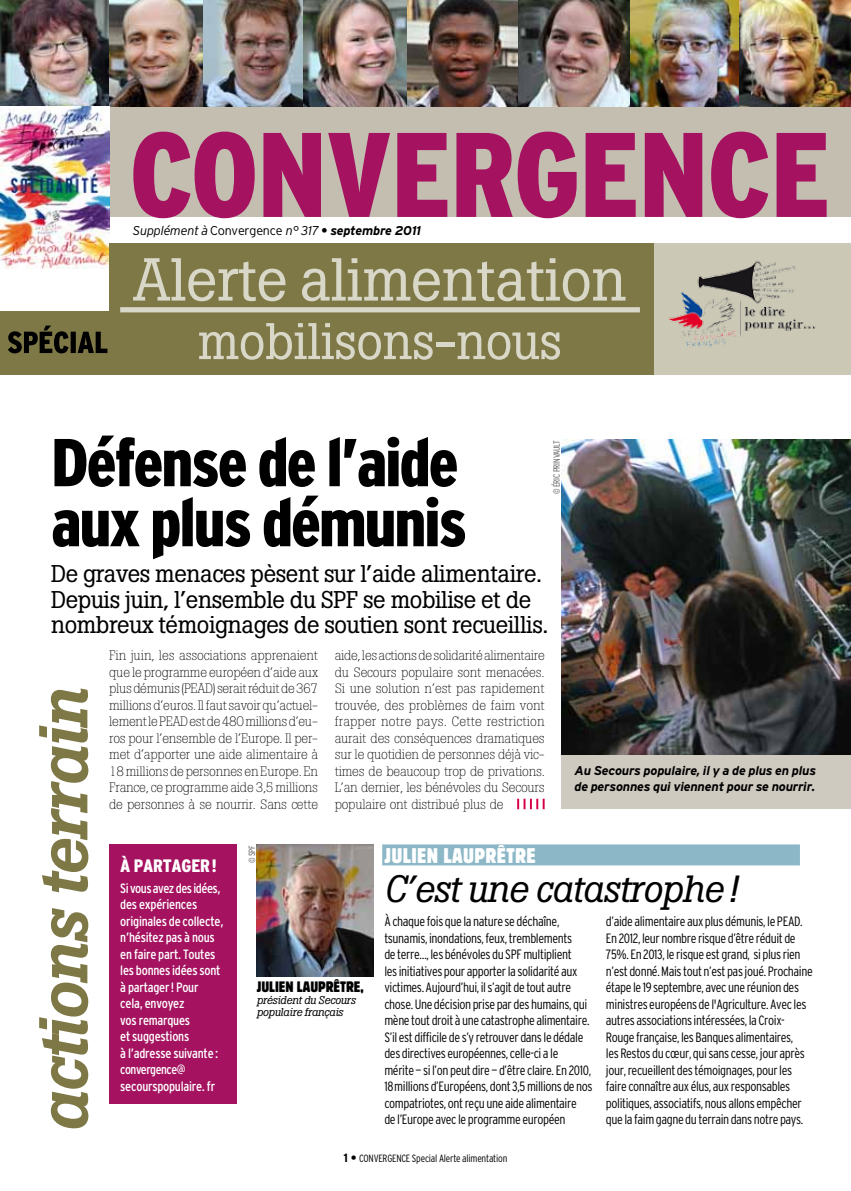
<style>
.page{position:relative;width:851px;height:1191px;background:#fff}
.page>*{position:absolute;margin:0;border:0;box-sizing:border-box;transform-origin:0 0}
.t1{font:900 condensed 120px "Interstate";letter-spacing:-.01em;color:#a51260}
.t2{font:italic 500 68.25px "Boton";letter-spacing:-.025em;color:#7e7847}
.t3{font:900 condensed 67.5px/60px "Interstate";letter-spacing:-.03em;color:#000}
.t4{font:60px "Boton";letter-spacing:-.005em;color:#d8d7c8}
.t5{font:51px "Boton";letter-spacing:-.005em;color:#d8d7c8}
.t6{font:italic 37.5px "Boton";letter-spacing:-.015em;color:#000}
.t7{font:24px/25.5px "Boton";letter-spacing:-.015em;color:#000}
.t8{font:condensed 21px "Block BE";letter-spacing:.02em;color:#fff}
.t9{font:900 condensed 18px "Interstate";letter-spacing:-.015em;color:#fff}
.t10{font:condensed 15px "Block BE";color:#000}
.t11{font:300 condensed 13.5px/16.5px "Interstate";letter-spacing:-.03em;color:#000}
.t12{font:300 13.5px/16.5px "Boton";letter-spacing:-.02em;color:#000;text-align:justify}
.t13{font:condensed 13.5px/16.5px "Interstate";letter-spacing:-.02em;color:#fff}
.t14{font:condensed 13.2px "Interstate";letter-spacing:-.04em;color:#fff}
.t15{font:italic 700 12.75px/16.2px "Interstate";letter-spacing:-.015em;color:#000}
.t16{font:italic 300 12.75px "Interstate";letter-spacing:-.02em;color:#000}
.t17{font:italic 11.25px/12px "Boton";letter-spacing:-.015em;color:#000}
.t18{font:300 condensed 10.5px "Interstate";letter-spacing:-.02em;color:#000}
.t19{font:300 condensed 9px "Interstate";letter-spacing:-.02em;color:#58585a}
.s1{font-weight:700}
.s2{font-size:13.5px}
.s3{font-weight:700;font-stretch:normal;font-size:12px}
</style>
<div class="page">
<img style="left:561px;top:439px;width:289px;height:316px">
<div style="left:561px;top:755px;width:289px;height:54px;background:#cfcac0"></div>
<div style="left:109px;top:106px;width:741px;height:111px;background:#c4beb1"></div>
<img style="left:109px;top:0;width:741px;height:106px">
<img style="left:0;top:0;width:109px;height:268px">
<div style="left:382px;top:844px;width:417px;height:21px;background:#8cb7c6"></div>
<img style="left:257px;top:844px;width:116px;height:132px">
<svg style="left:517px;top:798px;width:27px;height:11px"></svg>
<div style="left:109px;top:844px;width:128px;height:259px;background:#a51260"></div>
<div style="left:0;top:311px;width:231px;height:64px;background:#7e7847"></div>
<div style="left:109px;top:243px;width:556px;height:132px;background:#7e7847"></div>
<svg style="left:8px;top:325px;width:99px;height:28px"></svg>
<div style="left:654px;top:243px;width:196px;height:131px;background:#cbc9b5"></div>
<img style="left:668px;top:260px;width:147px;height:87px">
<div style="left:120px;top:307px;width:519px;height:5px;background:#d8d7c8"></div>
<p class="t1" style="left:129px;top:108px;width:702px">CONVERGENCE</p>
<p class="t16" style="left:133px;top:224px;width:289px">Supplément à Convergence n° 317 <span class="s1">• septembre 2011</span></p>
<p class="t4" style="left:133px;top:244px;width:495px">Alerte alimentation</p>
<p class="t5" style="left:198px;top:311px;width:365px">mobilisons-nous</p>
<p class="t3" style="left:51px;top:432px;width:417px">Défense de l’aide aux plus démunis</p>
<p class="t7" style="left:51px;top:561px;width:499px">De graves menaces pèsent sur l’aide alimentaire.<br>Depuis juin, l’ensemble du SPF se mobilise et de nombreux témoignages de soutien sont recueillis.</p>
<p class="t12" style="left:109px;top:647px;width:210px">Fin juin, les associations apprenaient que le programme européen d’aide aux plus démunis (PEAD) serait réduit de 367 millions d’euros. Il faut savoir qu’actuel&shy;lement le PEAD est de 480 millions d’eu&shy;ros pour l’ensemble de l’Europe. Il per&shy;met d’apporter une aide alimentaire à 18 millions de personnes en Europe. En France, ce programme aide 3,5 millions de personnes à se nourrir. Sans cette</p>
<p class="t19" style="left:551px;top:494px;width:56px;rotate:-90deg">© Éric PRINVAULT</p>
<p class="t12" style="left:334px;top:647px;width:211px">aide, les actions de solidarité alimentaire du Secours populaire sont menacées.<br>Si une solution n’est pas rapidement trouvée, des problèmes de faim vont frapper notre pays. Cette restriction aurait des conséquences dramatiques sur le quotidien de personnes déjà vic&shy;times de beaucoup trop de privations.<br>L’an dernier, les bénévoles du Secours populaire ont distribué plus de</p>
<p class="t2" style="left:24px;top:1132px;width:446px;rotate:-90deg">actions terrain</p>
<p class="t15" style="left:574px;top:762px;width:243px">Au Secours populaire, il y a de plus en plus de personnes qui viennent pour se nourrir.</p>
<p class="t8" style="left:384px;top:843px;width:153px">JULIEN LAUPRÊTRE</p>
<p class="t6" style="left:384px;top:867px;width:355px">C’est une catastrophe!</p>
<p class="t11" style="left:384px;top:913px;width:210px">À chaque fois que la nature se déchaîne, tsunamis, inondations, feux, tremblements<br>de terre…, les bénévoles du SPF multiplient<br>les initiatives pour apporter la solidarité aux victimes. Aujourd’hui, il s’agit de tout autre chose. Une décision prise par des humains, qui mène tout droit à une catastrophe alimentaire.<br>S’il est difficile de s’y retrouver dans le dédale des directives européennes, celle-ci a le<br>mérite — si l’on peut dire — d’être claire. En 2010, 18millions d’Européens, dont 3,5 millions de nos compatriotes, ont reçu une aide alimentaire<br>de l’Europe avec le programme européen</p>
<p class="t11" style="left:606px;top:913px;width:208px">d’aide alimentaire aux plus démunis, le PEAD.<br>En 2012, leur nombre risque d’être réduit de 75%. En 2013, le risque est grand, si plus rien n’est donné. Mais tout n’est pas joué. Prochaine étape le 19 septembre, avec une réunion des ministres européens de l'Agriculture. Avec les autres associations intéressées, la Croix-Rouge française, les Banques alimentaires,<br>les Restos du cœur, qui sans cesse, jour après jour, recueillent des témoignages, pour les faire connaître aux élus, aux responsables politiques, associatifs, nous allons empêcher que la faim gagne du terrain dans notre pays.</p>
<p class="t19" style="left:247px;top:863px;width:20px;rotate:-90deg">© SPF</p>
<p class="t9" style="left:120px;top:855px;width:70px">À partager</p>
<p class="t9" style="left:212px;top:855px;width:6px">!</p>
<p class="t13" style="left:120px;top:879px;width:105px">Si vous avez des idées, des expériences originales de collecte, n’hésitez pas à nous en faire part. Toutes les bonnes idées sont à partager! Pour cela, envoyez<br>vos remarques<br>et suggestions<br>à l’adresse suivante:</p>
<p class="t14" style="left:120px;top:1062px;width:67px">convergence<span class="s2">@</span></p>
<p class="t13" style="left:120px;top:1077px;width:96px">secourspopulaire. fr</p>
<p class="t10" style="left:257px;top:978px;width:108px">JULIEN LAUPRÊTRE,</p>
<p class="t17" style="left:257px;top:994px;width:100px">président du Secours populaire français</p>
<p class="t18" style="left:343px;top:1152px;width:165px"><span class="s3">1 •</span> Convergence Special Alerte alimentation</p>
</div>
